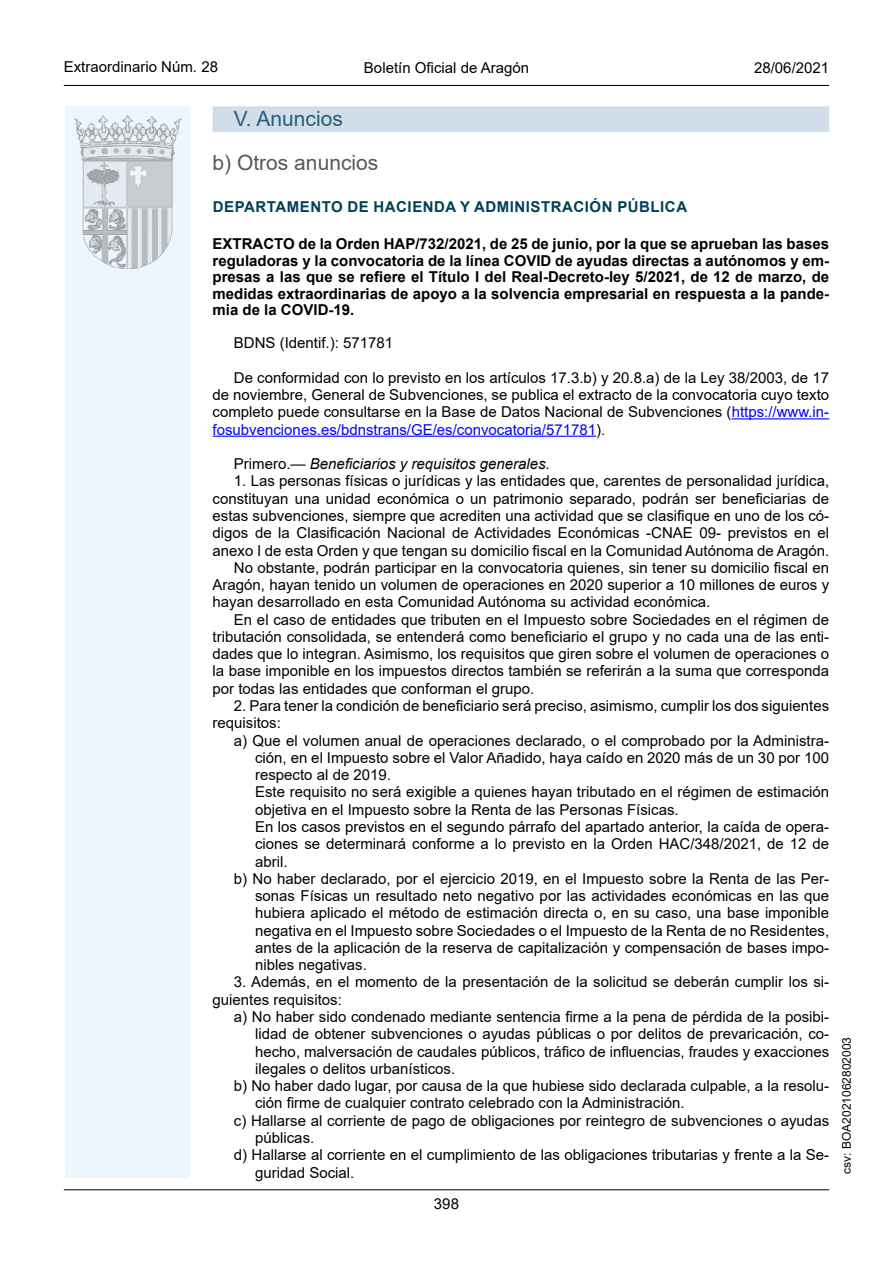
<style>
.page{position:relative;width:893px;height:1263px;background:#fff}
.page>*{position:absolute;margin:0;border:0;box-sizing:border-box;transform-origin:0 0}
.Sub_Seccion{font:21px "Arial";color:#585857}
.Titulo_sec{font:21px "Arial";color:#2a5e7a}
.inicio_de_parrafo{font:15px/17.2px "Arial";color:#000;text-align:justify}
.Sangrado_01{font:15px/17.2px "Arial";color:#000;text-align:justify}
.Titulo_text{font:700 15px/16.5px "Arial";color:#000;text-align:justify}
.emisor_text{font:700 15px "Arial";letter-spacing:.035em;color:#003f58}
.inicio_de_parrafo-2{font:italic 15px "Arial";color:#000}
.estilo_head-c{font:15px "Arial";color:#000}
.estilo_head-i{font:15px "Arial";color:#000}
.estilo_head-d{font:15px "Arial";color:#000}
.estilo_head-i-2{font:12px "Arial";color:#000}
.s1{color:#0000fa}
.s2{font-style:normal}
</style>
<div class="page">
<hr style="left:64px;top:1189px;width:765px;height:1px;background:#000">
<hr style="left:64px;top:85px;width:765px;height:1px;background:#000">
<div style="left:65px;top:106px;width:125px;height:1072px;background:#edf6fe"></div>
<img style="left:75px;top:115px;width:106px;height:153px">
<div style="left:213px;top:106px;width:616px;height:26px;background:#d1dde8"></div>
<hr style="left:732px;top:418px;width:97px;height:1px;background:#0000fa">
<hr style="left:213px;top:436px;width:383px;height:1px;background:#0000fa">
<p class="estilo_head-i" style="left:64px;top:57px;width:156px">Extraordinario Núm. 28</p>
<p class="estilo_head-c" style="left:364px;top:57px;width:167px">Boletín Oficial de Aragón</p>
<p class="estilo_head-d" style="left:754px;top:57px;width:77px">28/06/2021</p>
<p class="Titulo_sec" style="left:234px;top:104px;width:110px">V. Anuncios</p>
<p class="Sub_Seccion" style="left:213px;top:148px;width:167px">b) Otros anuncios</p>
<p class="emisor_text" style="left:213px;top:196px;width:476px">DEPARTAMENTO DE HACIENDA Y ADMINISTRACIÓN PÚBLICA</p>
<p class="Titulo_text" style="left:213px;top:236px;width:618px">EXTRACTO de la Orden HAP/732/2021, de 25 de junio, por la que se aprueban las bases reguladoras y la convocatoria de la línea COVID de ayudas directas a autónomos y em&shy;presas a las que se refiere el Título I del Real-Decreto-ley 5/2021, de 12 de marzo, de medidas extraordinarias de apoyo a la solvencia empresarial en respuesta a la pande&shy;mia de la COVID-19.</p>
<p class="inicio_de_parrafo" style="left:234px;top:334px;width:161px">BDNS (Identif.): 571781</p>
<p class="inicio_de_parrafo" style="left:213px;top:369px;width:618px;text-indent:21px">De conformidad con lo previsto en los artículos 17.3.b) y 20.8.a) de la Ley 38/2003, de 17 de noviembre, General de Subvenciones, se publica el extracto de la convocatoria cuyo texto completo puede consultarse en la Base de Datos Nacional de Subvenciones (<span class="s1">https://www.in&shy;fosubvenciones.es/bdnstrans/GE/es/convocatoria/571781</span>).</p>
<p class="inicio_de_parrafo-2" style="left:234px;top:454px;width:317px"><span class="s2">Primero.—</span> Beneficiarios y requisitos generales.</p>
<p class="inicio_de_parrafo" style="left:213px;top:472px;width:618px;text-indent:21px">1. Las personas físicas o jurídicas y las entidades que, carentes de personalidad jurídica, constituyan una unidad económica o un patrimonio separado, podrán ser beneficiarias de estas subvenciones, siempre que acrediten una actividad que se clasifique en uno de los có&shy;digos de la Clasificación Nacional de Actividades Económicas -CNAE 09- previstos en el anexo I de esta Orden y que tengan su domicilio fiscal en la Comunidad Autónoma de Aragón.</p>
<p class="inicio_de_parrafo" style="left:213px;top:559px;width:618px;text-indent:21px">No obstante, podrán participar en la convocatoria quienes, sin tener su domicilio fiscal en Aragón, hayan tenido un volumen de operaciones en 2020 superior a 10 millones de euros y hayan desarrollado en esta Comunidad Autónoma su actividad económica.</p>
<p class="inicio_de_parrafo" style="left:213px;top:611px;width:618px;text-indent:21px">En el caso de entidades que tributen en el Impuesto sobre Sociedades en el régimen de tributación consolidada, se entenderá como beneficiario el grupo y no cada una de las enti&shy;dades que lo integran. Asimismo, los requisitos que giren sobre el volumen de operaciones o la base imponible en los impuestos directos también se referirán a la suma que corresponda por todas las entidades que conforman el grupo.</p>
<p class="inicio_de_parrafo" style="left:213px;top:697px;width:618px;text-indent:21px">2. Para tener la condición de beneficiario será preciso, asimismo, cumplir los dos siguientes requisitos:</p>
<p class="Sangrado_01" style="left:255px;top:732px;width:576px;text-indent:-21px">a) Que el volumen anual de operaciones declarado, o el comprobado por la Administra&shy;ción, en el Impuesto sobre el Valor Añadido, haya caído en 2020 más de un 30 por 100 respecto al de 2019.</p>
<p class="Sangrado_01" style="left:255px;top:783px;width:575px">Este requisito no será exigible a quienes hayan tributado en el régimen de estimación objetiva en el Impuesto sobre la Renta de las Personas Físicas.</p>
<p class="Sangrado_01" style="left:255px;top:818px;width:576px">En los casos previstos en el segundo párrafo del apartado anterior, la caída de opera&shy;ciones se determinará conforme a lo previsto en la Orden HAC/348/2021, de 12 de abril.</p>
<p class="Sangrado_01" style="left:255px;top:870px;width:576px;text-indent:-21px">b) No haber declarado, por el ejercicio 2019, en el Impuesto sobre la Renta de las Per&shy;sonas Físicas un resultado neto negativo por las actividades económicas en las que hubiera aplicado el método de estimación directa o, en su caso, una base imponible negativa en el Impuesto sobre Sociedades o el Impuesto de la Renta de no Residentes, antes de la aplicación de la reserva de capitalización y compensación de bases impo&shy;nibles negativas.</p>
<p class="inicio_de_parrafo" style="left:213px;top:973px;width:618px;text-indent:21px">3. Además, en el momento de la presentación de la solicitud se deberán cumplir los si&shy;guientes requisitos:</p>
<p class="Sangrado_01" style="left:255px;top:1008px;width:576px;text-indent:-21px">a) No haber sido condenado mediante sentencia firme a la pena de pérdida de la posibi&shy;lidad de obtener subvenciones o ayudas públicas o por delitos de prevaricación, co&shy;hecho, malversación de caudales públicos, tráfico de influencias, fraudes y exacciones ilegales o delitos urbanísticos.</p>
<p class="Sangrado_01" style="left:255px;top:1077px;width:576px;text-indent:-21px">b) No haber dado lugar, por causa de la que hubiese sido declarada culpable, a la resolu&shy;ción firme de cualquier contrato celebrado con la Administración.</p>
<p class="Sangrado_01" style="left:255px;top:1112px;width:575px;text-indent:-21px">c) Hallarse al corriente de pago de obligaciones por reintegro de subvenciones o ayudas públicas.</p>
<p class="Sangrado_01" style="left:255px;top:1146px;width:576px;text-indent:-21px">d) Hallarse al corriente en el cumplimiento de las obligaciones tributarias y frente a la Se&shy;guridad Social.</p>
<p class="inicio_de_parrafo" style="left:434px;top:1195px;width:27px">398</p>
<p class="estilo_head-i-2" style="left:838px;top:1174px;width:138px;rotate:-90deg">csv: BOA2021062802003</p>
</div>
